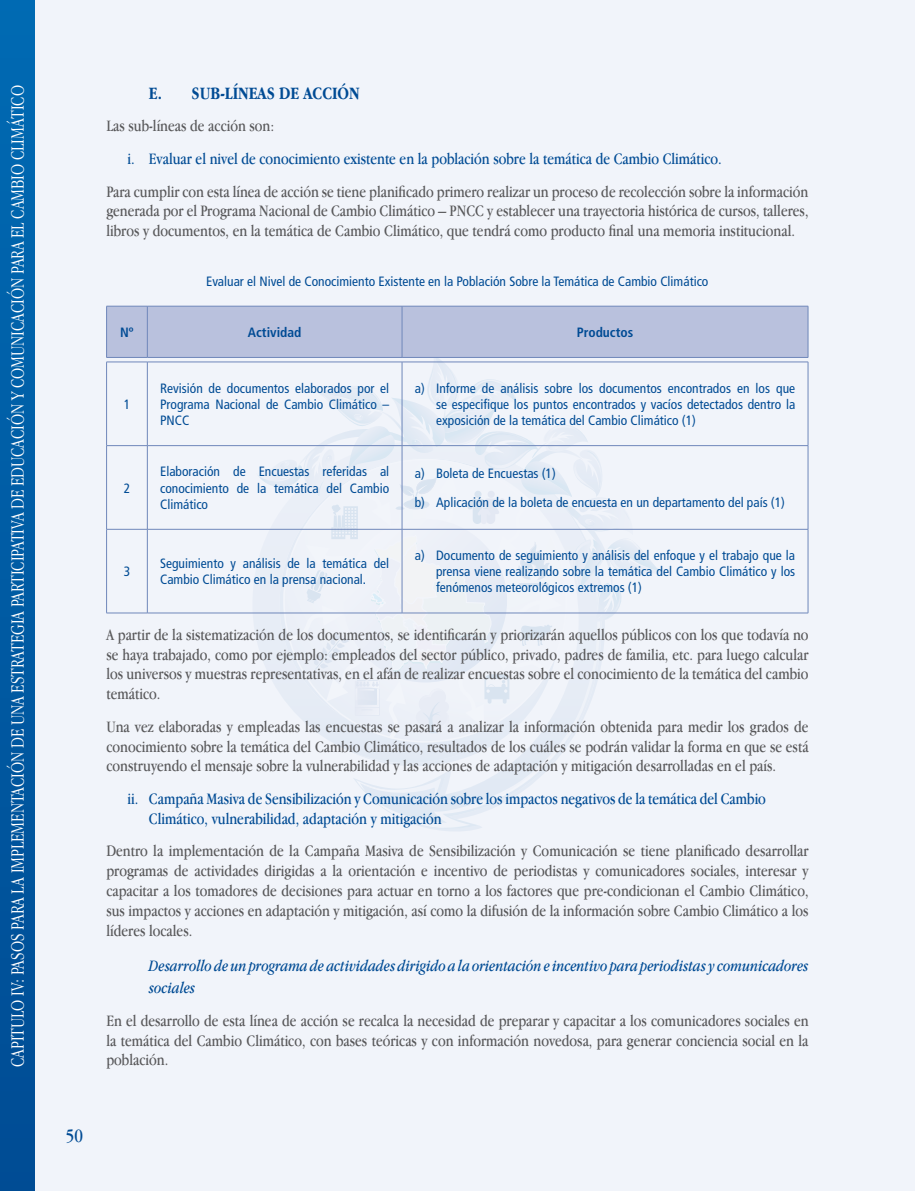
<style>
.page{position:relative;width:915px;height:1191px;background:#fff}
.page>*{position:absolute;margin:0;border:0;box-sizing:border-box;transform-origin:0 0}
.t1{font:300 19.5px "Apple Garamond";color:#fff;scale:.95 1}
.t2{font:19.5px "Apple Garamond";color:#004b94}
.t3{font:700 18px "Apple Garamond";color:#004b94}
.t4{font:16.5px/19.8px "Apple Garamond";color:#58585a;text-align:justify}
.t5{font:16.5px/19.8px "Apple Garamond";color:#004b94}
.t6{font:italic 16.5px/22.5px "Apple Garamond";color:#004b94}
.t7{font:condensed 13.5px/16.2px "Frutiger";color:#004b94;text-align:justify}
.t8{font:700 condensed 13.5px "Frutiger";color:#004b94}
</style>
<div class="page">
<div style="left:0;top:0;width:914px;height:1191px;background:#f1f4fa"></div>
<div style="left:0;top:0;width:34px;height:1191px;background:linear-gradient(to bottom,#006ab3,#004c94)"></div>
<hr style="left:914px;top:0;width:1px;height:1191px;background:#f1f4fa">
<svg style="left:106px;top:307px;width:701px;height:524px"></svg>
<hr style="left:106px;top:306px;width:41px;height:1px;background:#6f87ba">
<hr style="left:106px;top:306px;width:1px;height:51px;background:#6f87ba">
<hr style="left:147px;top:306px;width:255px;height:1px;background:#6f87ba">
<hr style="left:147px;top:306px;width:1px;height:51px;background:#6f87ba">
<hr style="left:402px;top:306px;width:405px;height:1px;background:#6f87ba">
<hr style="left:401px;top:306px;width:1px;height:51px;background:#6f87ba">
<hr style="left:807px;top:306px;width:1px;height:51px;background:#6f87ba">
<hr style="left:106px;top:357px;width:41px;height:1px;background:#6f87ba">
<hr style="left:147px;top:357px;width:255px;height:1px;background:#6f87ba">
<hr style="left:402px;top:357px;width:405px;height:1px;background:#6f87ba">
<hr style="left:106px;top:362px;width:41px;height:1px;background:#6f87ba">
<hr style="left:106px;top:362px;width:1px;height:83px;background:#6f87ba">
<hr style="left:147px;top:362px;width:255px;height:1px;background:#6f87ba">
<hr style="left:147px;top:362px;width:1px;height:83px;background:#6f87ba">
<hr style="left:402px;top:362px;width:405px;height:1px;background:#6f87ba">
<hr style="left:401px;top:362px;width:1px;height:83px;background:#6f87ba">
<hr style="left:807px;top:362px;width:1px;height:83px;background:#6f87ba">
<hr style="left:106px;top:445px;width:41px;height:1px;background:#6f87ba">
<hr style="left:106px;top:446px;width:1px;height:83px;background:#6f87ba">
<hr style="left:147px;top:445px;width:255px;height:1px;background:#6f87ba">
<hr style="left:147px;top:446px;width:1px;height:83px;background:#6f87ba">
<hr style="left:402px;top:445px;width:405px;height:1px;background:#6f87ba">
<hr style="left:401px;top:446px;width:1px;height:83px;background:#6f87ba">
<hr style="left:807px;top:446px;width:1px;height:83px;background:#6f87ba">
<hr style="left:106px;top:529px;width:41px;height:1px;background:#6f87ba">
<hr style="left:106px;top:529px;width:1px;height:84px;background:#6f87ba">
<hr style="left:147px;top:529px;width:255px;height:1px;background:#6f87ba">
<hr style="left:147px;top:529px;width:1px;height:84px;background:#6f87ba">
<hr style="left:402px;top:529px;width:405px;height:1px;background:#6f87ba">
<hr style="left:401px;top:529px;width:1px;height:84px;background:#6f87ba">
<hr style="left:807px;top:529px;width:1px;height:84px;background:#6f87ba">
<hr style="left:106px;top:613px;width:41px;height:1px;background:#6f87ba">
<hr style="left:147px;top:613px;width:255px;height:1px;background:#6f87ba">
<hr style="left:402px;top:613px;width:405px;height:1px;background:#6f87ba">
<p class="t1" style="left:6px;top:1067px;width:1034px;rotate:-90deg">Capitulo IV: Pasos Para la Implementación de Una Estrategia Participativa De Educación y Comunicación Para el Cambio Climático</p>
<p class="t3" style="left:149px;top:83px;width:85px">E. SUB-LÍNEAS</p>
<p class="t3" style="left:279px;top:83px;width:35px">DE ACCIÓN</p>
<p class="t4" style="left:106px;top:116px;width:169px">Las sub-líneas de acción son:</p>
<p class="t5" style="left:128px;top:148px;width:595px">i. Evaluar el nivel de conocimiento existente en la población sobre la temática de Cambio Climático.</p>
<p class="t4" style="left:106px;top:181px;width:703px">Para cumplir con esta línea de acción se tiene planificado primero realizar un proceso de recolección sobre la información generada por el Programa Nacional de Cambio Climático – PNCC y establecer una trayectoria histórica de cursos, talleres, libros y documentos, en la temática de Cambio Climático, que tendrá como producto final una memoria institucional.</p>
<p class="t7" style="left:206px;top:273px;width:503px">Evaluar el Nivel de Conocimiento Existente en la Población Sobre la Temática de Cambio Climático</p>
<p class="t8" style="left:120px;top:324px;width:15px">Nº</p>
<p class="t8" style="left:248px;top:324px;width:55px">Actividad</p>
<p class="t8" style="left:576px;top:324px;width:58px">Productos</p>
<p class="t7" style="left:160px;top:380px;width:230px">Revisión de documentos elaborados por el Programa Nacional de Cambio Climático – PNCC</p>
<p class="t7" style="left:436px;top:380px;width:360px;text-indent:-21px">a) Informe de análisis sobre los documentos encontrados en los que se especifique los puntos encontrados y vacíos detectados dentro la exposición de la temática del Cambio Climático (1)</p>
<p class="t7" style="left:124px;top:396px;width:8px">1</p>
<p class="t7" style="left:160px;top:463px;width:230px">Elaboración de Encuestas referidas al conocimiento de la temática del Cambio Climático</p>
<p class="t7" style="left:414px;top:459px;width:371px;line-height:29px">a) Boleta de Encuestas (1)<br>b) Aplicación de la boleta de encuesta en un departamento del país (1)</p>
<p class="t7" style="left:124px;top:480px;width:8px">2</p>
<p class="t7" style="left:124px;top:563px;width:8px">3</p>
<p class="t7" style="left:160px;top:555px;width:230px">Seguimiento y análisis de la temática del<br>Cambio Climático en la prensa nacional.</p>
<p class="t7" style="left:436px;top:547px;width:360px;text-indent:-21px">a) Documento de seguimiento y análisis del enfoque y el trabajo que la prensa viene realizando sobre la temática del Cambio Climático y los fenómenos meteorológicos extremos (1)</p>
<p class="t4" style="left:106px;top:624px;width:703px">A partir de la sistematización de los documentos, se identificarán y priorizarán aquellos públicos con los que todavía no se haya trabajado, como por ejemplo: empleados del sector público, privado, padres de familia, etc. para luego calcular los universos y muestras representativas, en el afán de realizar encuestas sobre el conocimiento de la temática del cambio temático.</p>
<p class="t4" style="left:106px;top:716px;width:703px">Una vez elaboradas y empleadas las encuestas se pasará a analizar la información obtenida para medir los grados de conocimiento sobre la temática del Cambio Climático, resultados de los cuáles se podrán validar la forma en que se está construyendo el mensaje sobre la vulnerabilidad y las acciones de adaptación y mitigación desarrolladas en el país.</p>
<p class="t5" style="left:149px;top:788px;width:618px;text-indent:-21px">ii. Campaña Masiva de Sensibilización y Comunicación sobre los impactos negativos de la temática del Cambio<br>Climático, vulnerabilidad, adaptación y mitigación</p>
<p class="t4" style="left:106px;top:840px;width:703px">Dentro la implementación de la Campaña Masiva de Sensibilización y Comunicación se tiene planificado desarrollar programas de actividades dirigidas a la orientación e incentivo de periodistas y comunicadores sociales, interesar y capacitar a los tomadores de decisiones para actuar en torno a los factores que pre-condicionan el Cambio Climático, sus impactos y acciones en adaptación y mitigación, así como la difusión de la información sobre Cambio Climático a los líderes locales.</p>
<p class="t6" style="left:149px;top:954px;width:660px">Desarrollo de un programa de actividades dirigido a la orientación e incentivo para periodistas y comunicadores sociales</p>
<p class="t4" style="left:106px;top:1010px;width:703px">En el desarrollo de esta línea de acción se recalca la necesidad de preparar y capacitar a los comunicadores sociales en la temática del Cambio Climático, con bases teóricas y con información novedosa, para generar conciencia social en la población.</p>
<p class="t2" style="left:66px;top:1124px;width:19px">50</p>
</div>
